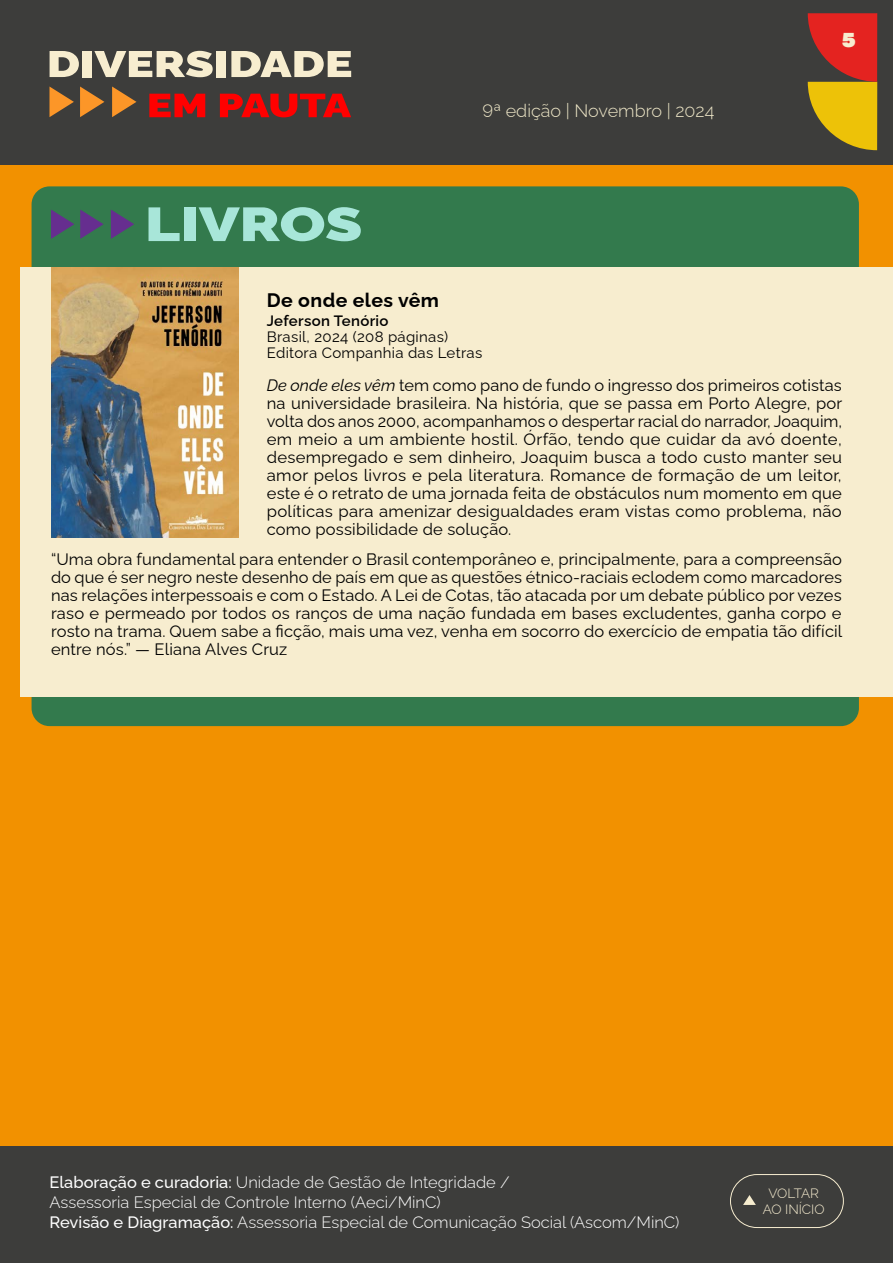
<style>
.page{position:relative;width:893px;height:1263px;background:#fff}
.page>*{position:absolute;margin:0;border:0;box-sizing:border-box;transform-origin:0 0}
.t1{font:800 21px "Noir Pro";color:#f7edcf}
.t2{font:700 19.5px "Raleway";letter-spacing:.02em;color:#000}
.t3{font:300 18px "Raleway";color:#efe7c8}
.t4{font:16.5px/18px "Raleway";letter-spacing:.01em;color:#000;text-align:justify}
.t5{font:300 16.5px/19.8px "Raleway";color:#fff}
.t6{font:15px/16.2px "Raleway";letter-spacing:.02em;color:#000}
.t7{font:600 15px "Raleway";letter-spacing:.02em;color:#000}
.t8{font:300 13.5px/16.2px "Raleway";color:#f7edd0;text-align:center}
.s1{font-style:italic}
.s2{font-weight:500}
</style>
<div class="page">
<div style="left:0;top:0;width:893px;height:168px;background:#3d3d3b"></div>
<svg style="left:808px;top:13px;width:69px;height:137px"></svg>
<svg style="left:50px;top:51px;width:29px;height:26px"></svg>
<div style="left:83px;top:51px;width:9px;height:26px;background:#f7edcf"></div>
<svg style="left:94px;top:51px;width:119px;height:26px"></svg>
<div style="left:217px;top:51px;width:9px;height:26px;background:#f7edcf"></div>
<svg style="left:231px;top:51px;width:120px;height:26px"></svg>
<svg style="left:112px;top:87px;width:24px;height:30px"></svg>
<svg style="left:80px;top:87px;width:24px;height:30px"></svg>
<svg style="left:50px;top:87px;width:24px;height:30px"></svg>
<svg style="left:149px;top:94px;width:56px;height:23px"></svg>
<svg style="left:220px;top:94px;width:131px;height:23px"></svg>
<div style="left:0;top:166px;width:893px;height:1097px;background:#f29100"></div>
<div style="left:32px;top:186px;width:827px;height:540px;background:#337a4d;border-radius:18px"></div>
<svg style="left:111px;top:210px;width:23px;height:29px"></svg>
<svg style="left:80px;top:210px;width:24px;height:29px"></svg>
<svg style="left:51px;top:210px;width:23px;height:29px"></svg>
<svg style="left:149px;top:207px;width:31px;height:34px"></svg>
<div style="left:184px;top:207px;width:11px;height:34px;background:#a8e6d9"></div>
<svg style="left:199px;top:207px;width:162px;height:34px"></svg>
<div style="left:20px;top:267px;width:873px;height:429px;background:#f7edcf"></div>
<img style="left:51px;top:267px;width:188px;height:271px">
<div style="left:0;top:1147px;width:893px;height:116px;background:#3d3d3b"></div>
<div style="left:730px;top:1174px;width:114px;height:54px;border:1px solid #f7edd0;border-radius:26px"></div>
<svg style="left:743px;top:1195px;width:13px;height:10px"></svg>
<p class="t3" style="left:483px;top:96px;width:233px">9ª edição | Novembro | 2024</p>
<p class="t1" style="left:842px;top:22px;width:16px">5</p>
<p class="t2" style="left:267px;top:285px;width:174px">De onde eles vêm</p>
<p class="t7" style="left:267px;top:309px;width:123px">Jeferson Tenório</p>
<p class="t6" style="left:267px;top:327px;width:217px">Brasil, 2024 (208 páginas)<br>Editora Companhia das Letras</p>
<p class="t4" style="left:267px;top:375px;width:577px"><span class="s1">De onde eles vêm</span> tem como pano de fundo o ingresso dos primeiros cotistas na universidade brasileira. Na história, que se passa em Porto Alegre, por volta dos anos 2000, acompanhamos o despertar racial do narrador, Joaquim, em meio a um ambiente hostil. Órfão, tendo que cuidar da avó doente, desempregado e sem dinheiro, Joaquim busca a todo custo manter seu amor pelos livros e pela literatura. Romance de formação de um leitor, este é o retrato de uma jornada feita de obstáculos num momento em que políticas para amenizar desigualdades eram vistas como problema, não como possibilidade de solução.</p>
<p class="t4" style="left:51px;top:549px;width:793px">“Uma obra fundamental para entender o Brasil contemporâneo e, principalmente, para a compreensão do que é ser negro neste desenho de país em que as questões étnico-raciais eclodem como marcadores nas relações interpessoais e com o Estado. A Lei de Cotas, tão atacada por um debate público por vezes raso e permeado por todos os ranços de uma nação fundada em bases excludentes, ganha corpo e rosto na trama. Quem sabe a ficção, mais uma vez, venha em socorro do exercício de empatia tão difícil entre nós.” ― Eliana Alves Cruz</p>
<p class="t5" style="left:50px;top:1171px;width:631px"><span class="s2">Elaboração e curadoria:</span> Unidade de Gestão de Integridade /<br>Assessoria Especial de Controle Interno (Aeci/MinC)<br><span class="s2">Revisão e Diagramação:</span> Assessoria Especial de Comunicação Social (Ascom/MinC)</p>
<p class="t8" style="left:763px;top:1183px;width:63px">VOLTAR<br>AO INÍCIO</p>
</div>
